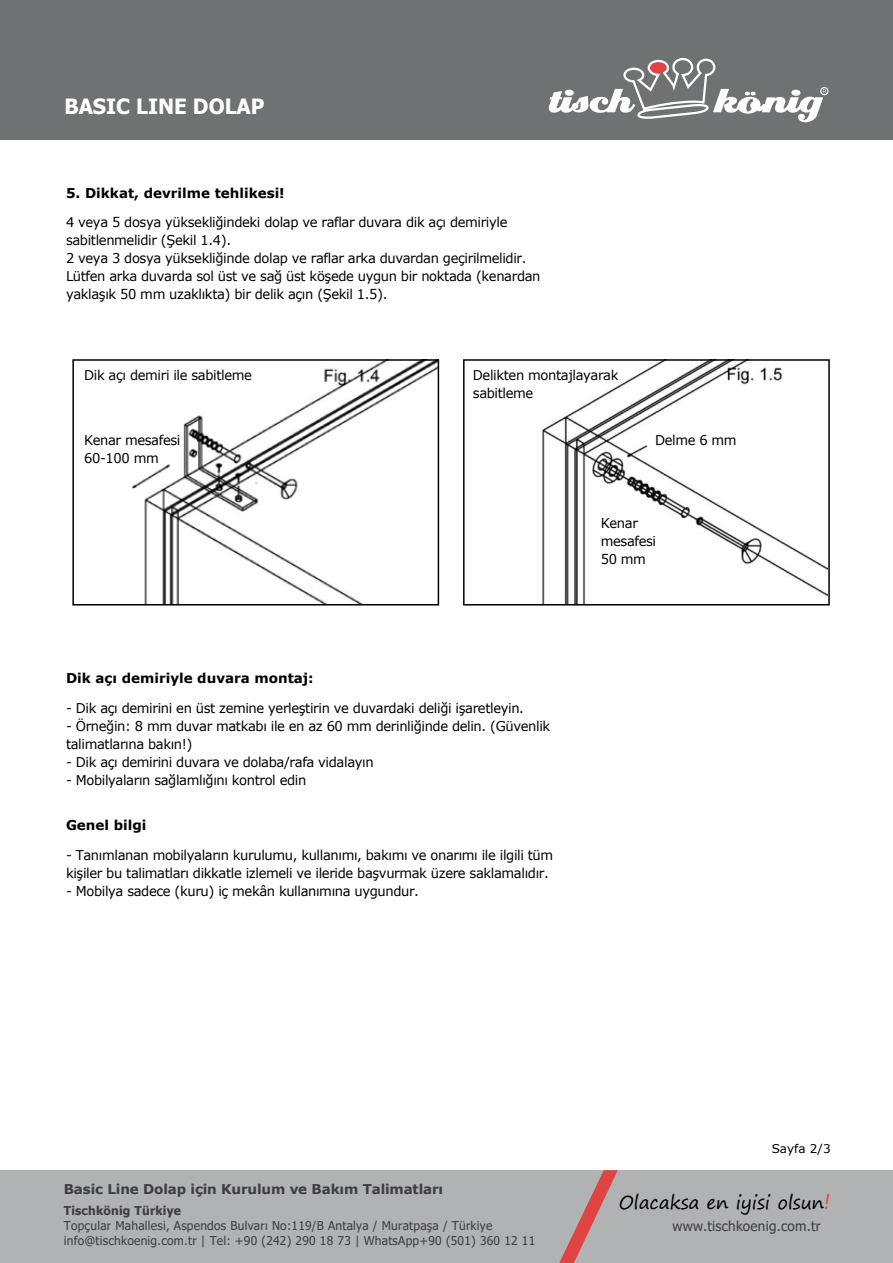
<style>
.page{position:relative;width:893px;height:1263px;background:#fff}
.page>*{position:absolute;margin:0;border:0;box-sizing:border-box;transform-origin:0 0}
.t1{font:700 21px "Tahoma";color:#fff}
.t2{font:18.75px "Segoe Print";letter-spacing:-.01em;color:#000}
.t3{font:13.65px "Tahoma";letter-spacing:.02em;color:#3e3d40}
.t4{font:13.5px/18px "Verdana";letter-spacing:-.03em;color:#000}
.t5{font:700 13.5px "Verdana";color:#000}
.t6{font:700 13.5px "Verdana";letter-spacing:-.01em;color:#3e3d40}
.t7{font:12.15px/15px "Tahoma";letter-spacing:.02em;color:#3e3d40}
.t8{font:700 12.15px "Tahoma";letter-spacing:.02em;color:#3e3d40}
.t9{font:12px "Verdana";color:#000}
.s1{font-size:21px;color:#df4443}
</style>
<div class="page">
<div style="left:0;top:0;width:893px;height:140px;background:#707172"></div>
<div style="left:820px;top:87px;width:8px;height:8px;border:1px solid #fff;border-radius:50%"></div>
<svg style="left:549px;top:58px;width:277px;height:64px"></svg>
<div style="left:0;top:1171px;width:893px;height:92px;background:#b1b2b4"></div>
<svg style="left:559px;top:1170px;width:59px;height:93px"></svg>
<img style="left:131px;top:362px;width:305px;height:240px">
<img style="left:542px;top:362px;width:285px;height:240px">
<div style="left:72px;top:359px;width:367px;height:246px;border:2px solid #000"></div>
<div style="left:463px;top:359px;width:367px;height:246px;border:2px solid #000"></div>
<h1 class="t1" style="left:64px;top:91px;width:202px">BASIC LINE DOLAP</h1>
<p class="t5" style="left:66px;top:183px;width:220px">5. Dikkat, devrilme tehlikesi!</p>
<p class="t4" style="left:66px;top:213px;width:476px">4 veya 5 dosya yüksekliğindeki dolap ve raflar duvara dik açı demiriyle sabitlenmelidir (Şekil 1.4).<br>2 veya 3 dosya yüksekliğinde dolap ve raflar arka duvardan geçirilmelidir.<br>Lütfen arka duvarda sol üst ve sağ üst köşede uygun bir noktada (kenardan yaklaşık 50 mm uzaklıkta) bir delik açın (Şekil 1.5).</p>
<p class="t4" style="left:84px;top:366px;width:169px">Dik açı demiri ile sabitleme</p>
<p class="t4" style="left:84px;top:430px;width:98px">Kenar mesafesi<br>60-100 mm</p>
<p class="t4" style="left:473px;top:366px;width:147px">Delikten montajlayarak sabitleme</p>
<p class="t4" style="left:655px;top:431px;width:83px">Delme 6 mm</p>
<p class="t4" style="left:601px;top:514px;width:57px">Kenar mesafesi<br>50 mm</p>
<p class="t5" style="left:66px;top:669px;width:249px">Dik açı demiriyle duvara montaj:</p>
<p class="t4" style="left:66px;top:699px;width:459px">- Dik açı demirini en üst zemine yerleştirin ve duvardaki deliği işaretleyin.</p>
<p class="t4" style="left:66px;top:717px;width:486px">- Örneğin: 8 mm duvar matkabı ile en az 60 mm derinliğinde delin. (Güvenlik talimatlarına bakın!)</p>
<p class="t4" style="left:66px;top:753px;width:309px">- Dik açı demirini duvara ve dolaba/rafa vidalayın</p>
<p class="t4" style="left:66px;top:771px;width:242px">- Mobilyaların sağlamlığını kontrol edin</p>
<p class="t5" style="left:66px;top:816px;width:82px">Genel bilgi</p>
<p class="t4" style="left:66px;top:846px;width:489px">- Tanımlanan mobilyaların kurulumu, kullanımı, bakımı ve onarımı ile ilgili tüm kişiler bu talimatları dikkatle izlemeli ve ileride başvurmak üzere saklamalıdır.</p>
<p class="t4" style="left:66px;top:882px;width:355px">- Mobilya sadece (kuru) iç mekân kullanımına uygundur.</p>
<p class="t9" style="left:772px;top:1140px;width:60px">Sayfa 2/3</p>
<p class="t6" style="left:64px;top:1179px;width:381px">Basic Line Dolap için Kurulum ve Bakım Talimatları</p>
<h2 class="t2" style="left:619px;top:1186px;width:213px">Olacaksa en iyisi olsun<span class="s1">!</span></h2>
<p class="t8" style="left:64px;top:1202px;width:119px">Tischkönig Türkiye</p>
<p class="t7" style="left:64px;top:1218px;width:473px">Topçular Mahallesi, Aspendos Bulvarı No:119/B Antalya / Muratpaşa / Türkiye info@tischkoenig.com.tr | Tel: +90 (242) 290 18 73 | WhatsApp+90 (501) 360 12 11</p>
<p class="t3" style="left:673px;top:1217px;width:150px">www.tischkoenig.com.tr</p>
</div>
